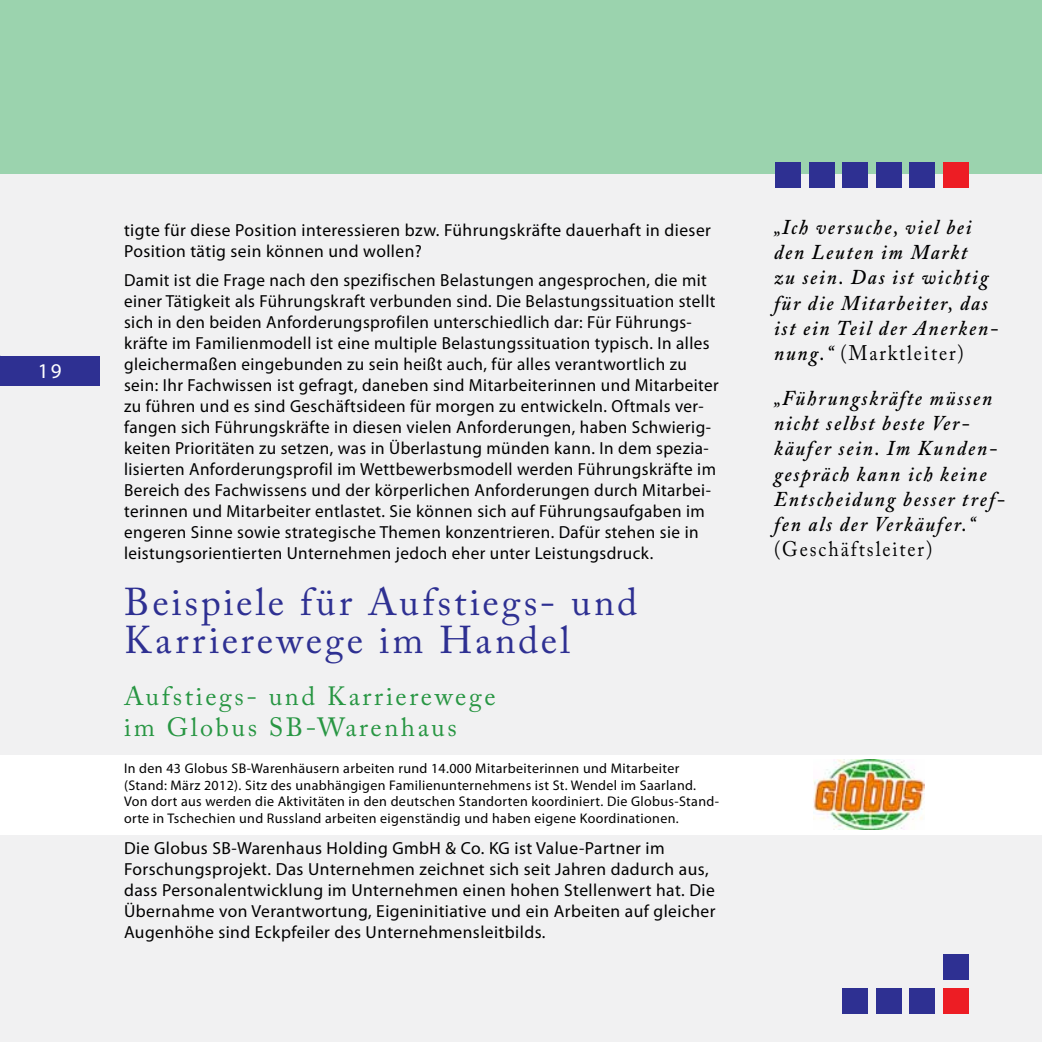
<style>
.page{position:relative;width:1042px;height:1042px;background:#fff}
.page>*{position:absolute;margin:0;border:0;box-sizing:border-box;transform-origin:0 0}
.t1{font:38.5px/38.5px "Adobe Caslon Pro";letter-spacing:.075em;color:#2e3092}
.t2{font:26.25px/31.5px "Adobe Caslon Pro";letter-spacing:.1em;color:#289643}
.t3{font:italic 600 21px/25.2px "Adobe Caslon Pro";letter-spacing:.1em;color:#000;scale:.91 1}
.t4{font:21px "Adobe Caslon Pro";letter-spacing:.1em;color:#000;scale:.91 1}
.t5{font:21px "Myriad Pro";color:#fff}
.t6{font:17.5px/21px "Myriad Pro";letter-spacing:.025em;color:#000}
.t7{font:14px/16.8px "Myriad Pro";letter-spacing:.025em;color:#000}
.s1{font-weight:400;font-style:normal}
</style>
<div class="page">
<div style="left:0;top:174px;width:1042px;height:868px;background:#f1f1f2"></div>
<div style="left:0;top:0;width:1042px;height:174px;background:#9bd3ae"></div>
<div style="left:0;top:356px;width:99px;height:29px;background:#2e3092"></div>
<div style="left:942px;top:162px;width:26px;height:26px;background:#ed1d24"></div>
<div style="left:909px;top:162px;width:26px;height:26px;background:#2e3092"></div>
<div style="left:875px;top:162px;width:26px;height:26px;background:#2e3092"></div>
<div style="left:842px;top:162px;width:26px;height:26px;background:#2e3092"></div>
<div style="left:808px;top:162px;width:26px;height:26px;background:#2e3092"></div>
<div style="left:775px;top:162px;width:26px;height:26px;background:#2e3092"></div>
<div style="left:942px;top:954px;width:26px;height:26px;background:#2e3092"></div>
<div style="left:942px;top:988px;width:26px;height:26px;background:#ed1d24"></div>
<div style="left:909px;top:988px;width:26px;height:26px;background:#2e3092"></div>
<div style="left:875px;top:988px;width:26px;height:26px;background:#2e3092"></div>
<div style="left:842px;top:988px;width:26px;height:26px;background:#2e3092"></div>
<div style="left:0;top:990px;width:68px;height:26px;background:#f1f1f2"></div>
<div style="left:0;top:755px;width:1042px;height:79px;background:#fff"></div>
<img style="left:813px;top:759px;width:111px;height:70px">
<p class="t5" style="left:38px;top:358px;width:25px">19</p>
<p class="t6" style="left:124px;top:220px;width:588px">tigte für diese Position interessieren bzw. Führungskräfte dauerhaft in dieser<br>Position tätig sein können und wollen?</p>
<p class="t6" style="left:124px;top:269px;width:596px">Damit ist die Frage nach den spezifischen Belastungen angesprochen, die mit einer Tätigkeit als Führungskraft verbunden sind. Die Belastungssituation stellt sich in den beiden Anforderungsprofilen unterschiedlich dar: Für Führungs&shy;kräfte im Familienmodell ist eine multiple Belastungssituation typisch. In alles gleichermaßen eingebunden zu sein heißt auch, für alles verantwortlich zu sein: Ihr Fachwissen ist gefragt, daneben sind Mitarbeiterinnen und Mitarbeiter zu führen und es sind Geschäftsideen für morgen zu entwickeln. Oftmals ver&shy;fangen sich Führungskräfte in diesen vielen Anforderungen, haben Schwierig&shy;keiten Prioritäten zu setzen, was in Überlastung münden kann. In dem spezia&shy;lisierten Anforderungsprofil im Wettbewerbsmodell werden Führungskräfte im Bereich des Fachwissens und der körperlichen Anforderungen durch Mitarbei&shy;terinnen und Mitarbeiter entlastet. Sie können sich auf Führungsaufgaben im engeren Sinne sowie strategische Themen konzentrieren. Dafür stehen sie in leistungsorientierten Unternehmen jedoch eher unter Leistungsdruck.</p>
<h1 class="t1" style="left:124px;top:582px;width:515px">Beispiele für Aufstiegs- und<br>Karrierewege im Handel</h1>
<h2 class="t2" style="left:124px;top:680px;width:373px">Aufstiegs- und Karrierewege im Globus SB-Warenhaus</h2>
<p class="t7" style="left:124px;top:759px;width:596px">In den 43 Globus SB-Warenhäusern arbeiten rund 14.000 Mitarbeiterinnen und Mitarbeiter (Stand: März 2012). Sitz des unabhängigen Familienunternehmens ist St. Wendel im Saarland.<br>Von dort aus werden die Aktivitäten in den deutschen Standorten koordiniert. Die Globus-Stand&shy;orte in Tschechien und Russland arbeiten eigenständig und haben eigene Koordinationen.</p>
<p class="t6" style="left:124px;top:837px;width:593px">Die Globus SB-Warenhaus Holding GmbH &amp; Co. KG ist Value-Partner im Forschungsprojekt. Das Unternehmen zeichnet sich seit Jahren dadurch aus, dass Personalentwicklung im Unternehmen einen hohen Stellenwert hat. Die Übernahme von Verantwortung, Eigeninitiative und ein Arbeiten auf gleicher Augenhöhe sind Eckpfeiler des Unternehmensleitbilds.</p>
<p class="t3" style="left:774px;top:214px;width:248px">„Ich versuche, viel bei den Leuten im Markt<br>zu sein. Das ist wichtig für die Mitarbeiter, das ist ein Teil der Anerken&shy;nung.“ <span class="s1">(Marktleiter)</span></p>
<p class="t3" style="left:774px;top:385px;width:255px">„Führungskräfte müssen nicht selbst beste Ver&shy;käufer sein. Im Kunden&shy;gespräch kann ich keine<br>Entscheidung besser tref&shy;fen als der Verkäufer.“</p>
<p class="t4" style="left:774px;top:537px;width:175px">(Geschäftsleiter)</p>
</div>
